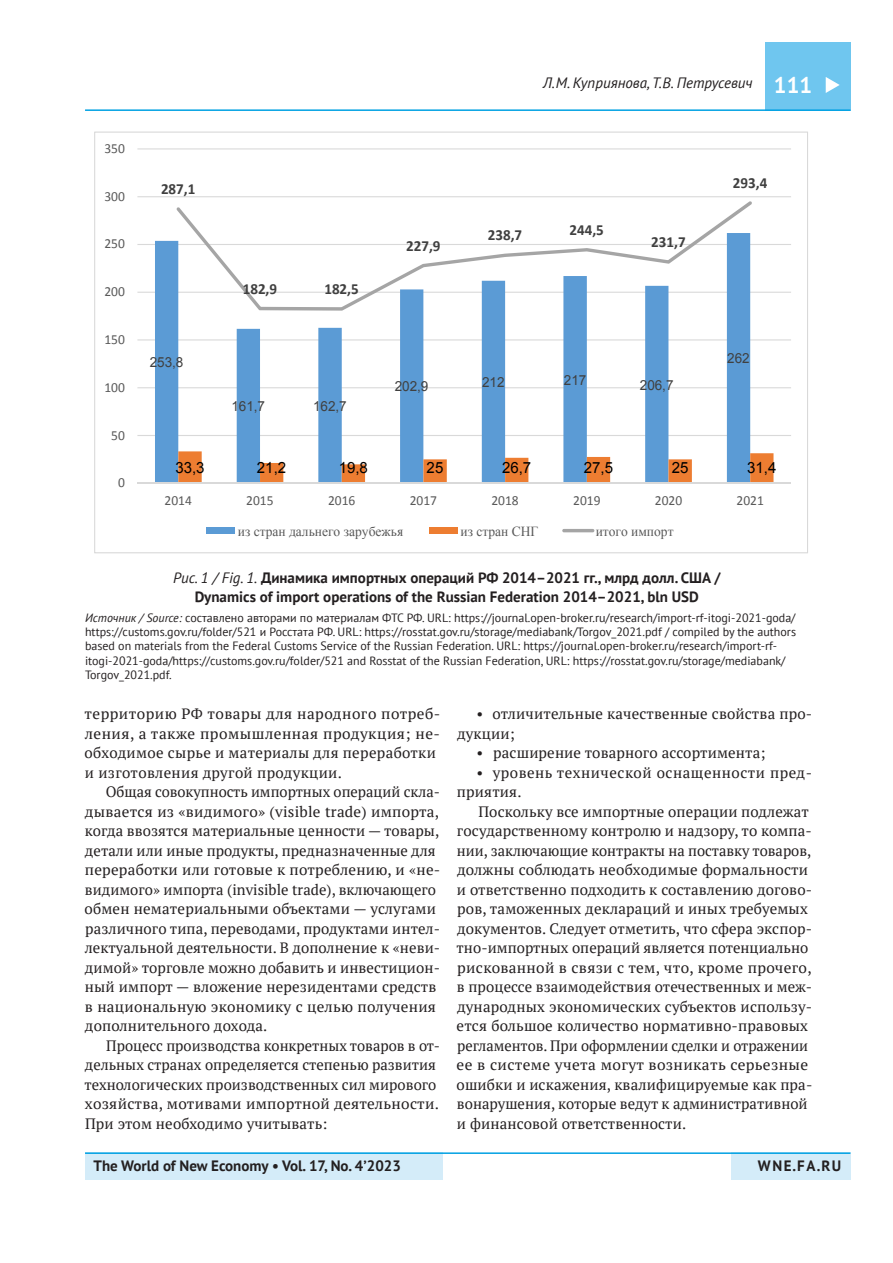
<style>
.page{position:relative;width:893px;height:1263px;background:#fff}
.page>*{position:absolute;margin:0;border:0;box-sizing:border-box;transform-origin:0 0}
.t1{font:700 22.5px "PT Sans";color:#fff}
.t2{font:700 15.45px "Calibri";color:#404040}
.t3{font:15.45px "Arial";color:#000}
.t4{font:15px/19.5px "PT Serif";letter-spacing:.01em;color:#231f20}
.t5{font:700 15px/19.5px "PT Sans";color:#231f20;text-align:center}
.t6{font:15px/19.5px "PT Serif";letter-spacing:.035em;color:#231f20}
.t7{font:italic 15px "PT Sans";color:#231f20}
.t8{font:13.8px "Calibri";color:#595959}
.t9{font:13.8px "Times New Roman";color:#595959}
.t10{font:13.8px "Arial";color:#404040}
.t11{font:12px/14.4px "PT Sans";color:#231f20}
.s1{font-weight:400;font-style:italic}
.s2{font-style:italic}
</style>
<div class="page">
<div style="left:765px;top:43px;width:85px;height:68px;background:#6fc6ef"></div>
<hr style="left:85px;top:109px;width:765px;height:2px;background:#00a1e3">
<div style="left:85px;top:1152px;width:357px;height:28px;background:#d4ecf9"></div>
<div style="left:731px;top:1152px;width:119px;height:28px;background:#d4ecf9"></div>
<hr style="left:85px;top:1152px;width:765px;height:2px;background:#00a1e3">
<svg style="left:826px;top:77px;width:14px;height:16px"></svg>
<svg style="left:94px;top:132px;width:714px;height:421px"></svg>
<p class="t8" style="left:104px;top:140px;width:22px">350</p>
<p class="t8" style="left:104px;top:187px;width:22px">300</p>
<p class="t8" style="left:104px;top:235px;width:22px">250</p>
<p class="t8" style="left:104px;top:283px;width:22px">200</p>
<p class="t8" style="left:104px;top:331px;width:22px">150</p>
<p class="t8" style="left:104px;top:378px;width:22px">100</p>
<p class="t8" style="left:111px;top:426px;width:15px">50</p>
<p class="t8" style="left:118px;top:474px;width:8px">0</p>
<p class="t2" style="left:161px;top:179px;width:36px">287,1</p>
<p class="t10" style="left:150px;top:353px;width:35px">253,8</p>
<p class="t2" style="left:243px;top:279px;width:36px">182,9</p>
<p class="t2" style="left:324px;top:279px;width:36px">182,5</p>
<p class="t10" style="left:231px;top:397px;width:35px">161,7</p>
<p class="t10" style="left:313px;top:396px;width:35px">162,7</p>
<p class="t2" style="left:406px;top:236px;width:36px">227,9</p>
<p class="t7" style="left:543px;top:74px;width:211px">Л.М. Куприянова, Т.В. Петрусевич</p>
<h1 class="t1" style="left:774px;top:70px;width:40px">111</h1>
<p class="t2" style="left:488px;top:225px;width:36px">238,7</p>
<p class="t2" style="left:569px;top:220px;width:36px">244,5</p>
<p class="t2" style="left:651px;top:232px;width:36px">231,7</p>
<p class="t2" style="left:733px;top:173px;width:36px">293,4</p>
<p class="t10" style="left:395px;top:377px;width:35px">202,9</p>
<p class="t10" style="left:482px;top:373px;width:24px">212</p>
<p class="t10" style="left:564px;top:370px;width:24px">217</p>
<p class="t10" style="left:640px;top:375px;width:35px">206,7</p>
<p class="t10" style="left:727px;top:349px;width:24px">262</p>
<p class="t3" style="left:175px;top:457px;width:31px">33,3</p>
<p class="t3" style="left:257px;top:457px;width:31px">21,2</p>
<p class="t3" style="left:339px;top:457px;width:31px">19,8</p>
<p class="t3" style="left:427px;top:457px;width:18px">25</p>
<p class="t3" style="left:502px;top:457px;width:31px">26,7</p>
<p class="t3" style="left:584px;top:457px;width:31px">27,5</p>
<p class="t3" style="left:672px;top:457px;width:18px">25</p>
<p class="t3" style="left:747px;top:457px;width:31px">31,4</p>
<p class="t8" style="left:165px;top:492px;width:29px">2014</p>
<p class="t8" style="left:246px;top:492px;width:29px">2015</p>
<p class="t8" style="left:328px;top:492px;width:29px">2016</p>
<p class="t8" style="left:410px;top:492px;width:29px">2017</p>
<p class="t8" style="left:491px;top:492px;width:29px">2018</p>
<p class="t8" style="left:573px;top:492px;width:29px">2019</p>
<p class="t8" style="left:655px;top:492px;width:29px">2020</p>
<p class="t8" style="left:737px;top:492px;width:29px">2021</p>
<p class="t9" style="left:238px;top:521px;width:167px">из стран дальнего зарубежья</p>
<p class="t9" style="left:461px;top:521px;width:79px">из стран СНГ</p>
<p class="t9" style="left:596px;top:521px;width:79px">итого импорт</p>
<p class="t5" style="left:173px;top:567px;width:549px"><span class="s1">Рис. 1 / Fig. 1.</span> Динамика импортных операций РФ 2014–2021 гг., млрд долл. США /<br>Dynamics of import operations of the Russian Federation 2014–2021, bln USD</p>
<p class="t11" style="left:85px;top:610px;width:712px"><span class="s2">Источник / Source:</span> составлено авторами по материалам ФТС РФ. URL: https://journal.open-broker.ru/research/import-rf-itogi‑2021-goda/ https://customs.gov.ru/folder/521 и Росстата РФ. URL: https://rosstat.gov.ru/storage/mediabank/Torgov_2021.pdf / compiled by the authors based on materials from the Federal Customs Service of the Russian Federation. URL: https://journal.open-broker.ru/research/import-rf&shy;itogi‑2021-goda/https://customs.gov.ru/folder/521 and Rosstat of the Russian Federation, URL: https://rosstat.gov.ru/storage/mediabank/ Torgov_2021.pdf.</p>
<p class="t4" style="left:85px;top:704px;width:357px">территорию РФ товары для народного потреб&shy;ления, а также промышленная продукция; не&shy;обходимое сырье и материалы для переработки и изготовления другой продукции.</p>
<p class="t4" style="left:85px;top:782px;width:357px;text-indent:21px">Общая совокупность импортных операций скла&shy;дывается из «видимого» (visible trade) импорта, когда ввозятся материальные ценности — товары, детали или иные продукты, предназначенные для переработки или готовые к потреблению, и «не&shy;видимого» импорта (invisible trade), включающего обмен нематериальными объектами — услугами различного типа, переводами, продуктами интел&shy;лектуальной деятельности. В дополнение к «неви&shy;димой» торговле можно добавить и инвестицион&shy;ный импорт — вложение нерезидентами средств в национальную экономику с целью получения дополнительного дохода.</p>
<p class="t4" style="left:85px;top:1035px;width:357px;text-indent:22px">Процесс производства конкретных товаров в от&shy;дельных странах определяется степенью развития технологических производственных сил мирового хозяйства, мотивами импортной деятельности.<br>При этом необходимо учитывать:</p>
<p class="t4" style="left:457px;top:704px;width:357px;text-indent:19px">• отличительные качественные свойства про&shy;дукции;</p>
<p class="t4" style="left:476px;top:743px;width:291px">• расширение товарного ассортимента;</p>
<p class="t6" style="left:457px;top:762px;width:357px;text-indent:19px">• уровень технической оснащенности пред&shy;приятия.</p>
<p class="t4" style="left:457px;top:801px;width:357px;text-indent:22px">Поскольку все импортные операции подлежат государственному контролю и надзору, то компа&shy;нии, заключающие контракты на поставку товаров, должны соблюдать необходимые формальности и ответственно подходить к составлению догово&shy;ров, таможенных деклараций и иных требуемых документов. Следует отметить, что сфера экспор&shy;тно-импортных операций является потенциально рискованной в связи с тем, что, кроме прочего, в процессе взаимодействия отечественных и меж&shy;дународных экономических субъектов использу&shy;ется большое количество нормативно-правовых регламентов. При оформлении сделки и отражении ее в системе учета могут возникать серьезные ошибки и искажения, квалифицируемые как пра&shy;вонарушения, которые ведут к административной и финансовой ответственности.</p>
<p class="t5" style="left:94px;top:1156px;width:309px">The World of New Economy • Vol. 17, No. 4’2023</p>
<p class="t5" style="left:758px;top:1156px;width:85px">wne.fa.ru</p>
</div>
